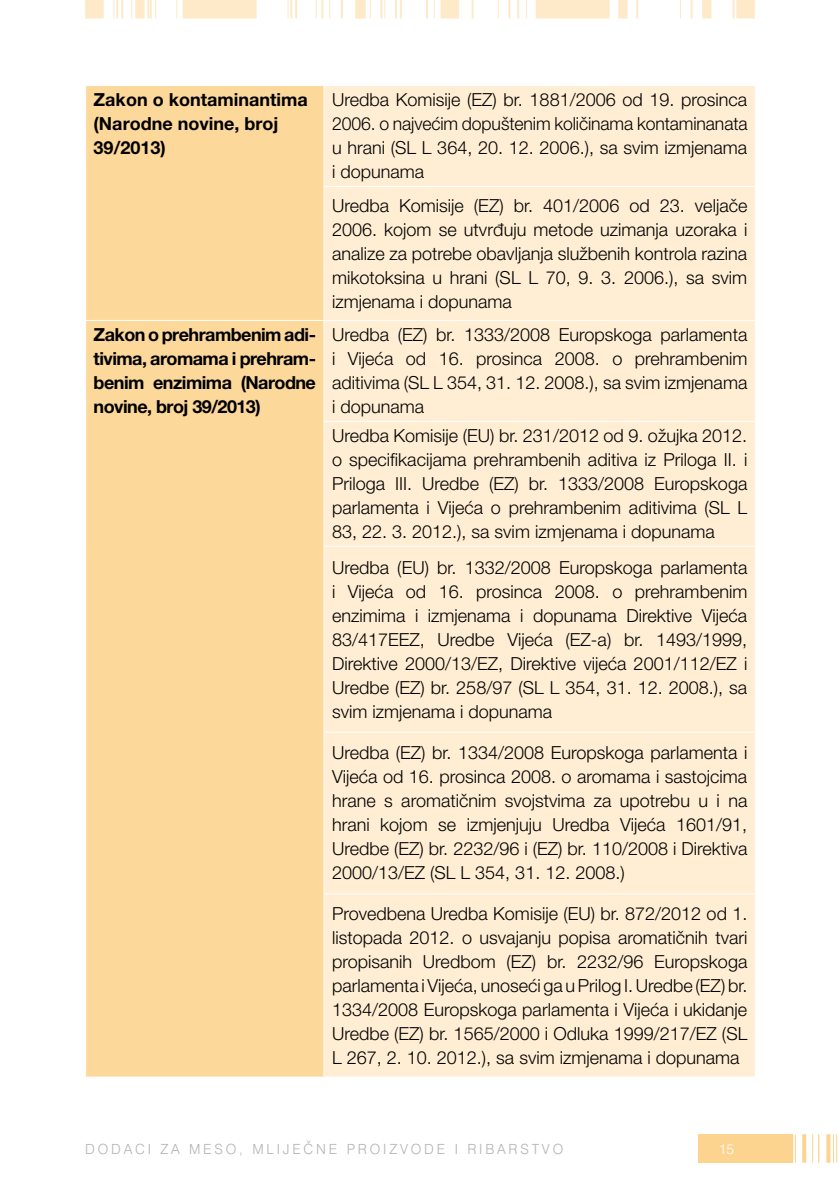
<style>
.page{position:relative;width:840px;height:1191px;background:#fff}
.page>*{position:absolute;margin:0;border:0;box-sizing:border-box;transform-origin:0 0}
.t1{font:300 18px/24px "Helvetica Neue LT Pro";color:#000;text-align:justify}
.t2{font:700 18px/24px "Helvetica Neue LT Pro";letter-spacing:-.03em;color:#000;text-align:justify}
.t3{font:700 18px/24px "Helvetica Neue LT Pro";color:#000}
.t4{font:14px "HR Swiss 721 Light BT";letter-spacing:.2em;color:#b1b3b4}
.t5{font:14px "HR Swiss 721 Light BT";color:#fff}
</style>
<div class="page">
<div style="left:86px;top:86px;width:237px;height:990px;background:#fdd89b"></div>
<div style="left:324px;top:86px;width:430px;height:990px;background:#ffeed4"></div>
<hr style="left:85px;top:320px;width:239px;height:1px;background:#fff">
<hr style="left:323px;top:186px;width:432px;height:1px;background:#fff">
<hr style="left:324px;top:320px;width:431px;height:1px;background:#fff">
<hr style="left:323px;top:421px;width:432px;height:1px;background:#fff">
<hr style="left:323px;top:546px;width:432px;height:1px;background:#fff">
<hr style="left:323px;top:731px;width:432px;height:1px;background:#fff">
<hr style="left:323px;top:893px;width:432px;height:1px;background:#fff">
<div style="left:697px;top:1134px;width:95px;height:28px;background:#fdd48f"></div>
<svg style="left:802px;top:1134px;width:3px;height:28px"></svg>
<svg style="left:826px;top:1134px;width:4px;height:28px"></svg>
<svg style="left:792px;top:1134px;width:2px;height:28px"></svg>
<svg style="left:833px;top:1134px;width:1px;height:28px"></svg>
<svg style="left:812px;top:1134px;width:2px;height:28px"></svg>
<div style="left:736px;top:0;width:18px;height:18px;background:#feeac9"></div>
<div style="left:535px;top:0;width:74px;height:18px;background:#feeac9"></div>
<div style="left:182px;top:0;width:74px;height:18px;background:#feeac9"></div>
<div style="left:440px;top:0;width:19px;height:18px;background:#feeac9"></div>
<div style="left:85px;top:0;width:19px;height:18px;background:#feeac9"></div>
<div style="left:355px;top:0;width:9px;height:18px;background:#fef0d8"></div>
<div style="left:701px;top:0;width:10px;height:18px;background:#feeac9"></div>
<div style="left:135px;top:0;width:9px;height:18px;background:#feeac9"></div>
<div style="left:356px;top:0;width:9px;height:18px;background:#feeac9"></div>
<div style="left:618px;top:0;width:9px;height:18px;background:#feeac9"></div>
<svg style="left:497px;top:0;width:1px;height:18px"></svg>
<svg style="left:329px;top:0;width:1px;height:18px"></svg>
<svg style="left:131px;top:0;width:1px;height:18px"></svg>
<svg style="left:176px;top:0;width:1px;height:18px"></svg>
<svg style="left:341px;top:0;width:2px;height:18px"></svg>
<svg style="left:426px;top:0;width:8px;height:18px"></svg>
<svg style="left:315px;top:0;width:8px;height:18px"></svg>
<svg style="left:144px;top:0;width:12px;height:18px"></svg>
<svg style="left:471px;top:0;width:2px;height:18px"></svg>
<svg style="left:517px;top:0;width:2px;height:18px"></svg>
<svg style="left:636px;top:0;width:1px;height:18px"></svg>
<svg style="left:690px;top:0;width:2px;height:18px"></svg>
<svg style="left:508px;top:0;width:2px;height:18px"></svg>
<svg style="left:380px;top:0;width:5px;height:18px"></svg>
<svg style="left:395px;top:0;width:6px;height:18px"></svg>
<svg style="left:287px;top:0;width:10px;height:18px"></svg>
<svg style="left:113px;top:0;width:10px;height:18px"></svg>
<svg style="left:732px;top:0;width:2px;height:18px"></svg>
<p class="t3" style="left:94px;top:88px;width:215px">Zakon o kontaminantima (Narodne novine, broj<br>39/2013)</p>
<p class="t1" style="left:332px;top:88px;width:417px">Uredba Komisije (EZ) br. 1881/2006 od 19. prosinca 2006. o najvećim dopuštenim količinama kontaminanata u hrani (SL L 364, 20. 12. 2006.), sa svim izmjenama i dopunama</p>
<p class="t1" style="left:332px;top:193px;width:416px">Uredba Komisije (EZ) br. 401/2006 od 23. veljače 2006. kojom se utvrđuju metode uzimanja uzoraka i analize za potrebe obavljanja službenih kontrola razina mikotoksina u hrani (SL L 70, 9. 3. 2006.), sa svim izmjenama i dopunama</p>
<p class="t2" style="left:94px;top:322px;width:224px">Zakon o prehrambenim adi&shy;tivima, aromama i prehram&shy;benim enzimima (Narodne novine, broj 39/2013)</p>
<p class="t1" style="left:332px;top:322px;width:416px">Uredba (EZ) br. 1333/2008 Europskoga parlamenta i Vijeća od 16. prosinca 2008. o prehrambenim aditivima (SL L 354, 31. 12. 2008.), sa svim izmjenama i dopunama</p>
<p class="t1" style="left:332px;top:423px;width:416px">Uredba Komisije (EU) br. 231/2012 od 9. ožujka 2012. o specifikacijama prehrambenih aditiva iz Priloga II. i Priloga III. Uredbe (EZ) br. 1333/2008 Europskoga parlamenta i Vijeća o prehrambenim aditivima (SL L 83, 22. 3. 2012.), sa svim izmjenama i dopunama</p>
<p class="t1" style="left:332px;top:555px;width:416px">Uredba (EU) br. 1332/2008 Europskoga parlamenta i Vijeća od 16. prosinca 2008. o prehrambenim enzimima i izmjenama i dopunama Direktive Vijeća 83/417EEZ, Uredbe Vijeća (EZ-a) br. 1493/1999, Direktive 2000/13/EZ, Direktive vijeća 2001/112/EZ i Uredbe (EZ) br. 258/97 (SL L 354, 31. 12. 2008.), sa svim izmjenama i dopunama</p>
<p class="t1" style="left:332px;top:740px;width:416px">Uredba (EZ) br. 1334/2008 Europskoga parlamenta i Vijeća od 16. prosinca 2008. o aromama i sastojcima hrane s aromatičnim svojstvima za upotrebu u i na hrani kojom se izmjenjuju Uredba Vijeća 1601/91, Uredbe (EZ) br. 2232/96 i (EZ) br. 110/2008 i Direktiva 2000/13/EZ (SL L 354, 31. 12. 2008.)</p>
<p class="t1" style="left:332px;top:901px;width:416px">Provedbena Uredba Komisije (EU) br. 872/2012 od 1. listopada 2012. o usvajanju popisa aromatičnih tvari propisanih Uredbom (EZ) br. 2232/96 Europskoga parlamenta i Vijeća, unoseći ga u Prilog I. Uredbe (EZ) br.<br>1334/2008 Europskoga parlamenta i Vijeća i ukidanje Uredbe (EZ) br. 1565/2000 i Odluka 1999/217/EZ (SL L 267, 2. 10. 2012.), sa svim izmjenama i dopunama</p>
<p class="t4" style="left:85px;top:1140px;width:479px">DODACI ZA MESO, MLIJEČNE PROIZVODE I RIBARSTVO</p>
<p class="t5" style="left:718px;top:1140px;width:16px">15</p>
</div>
